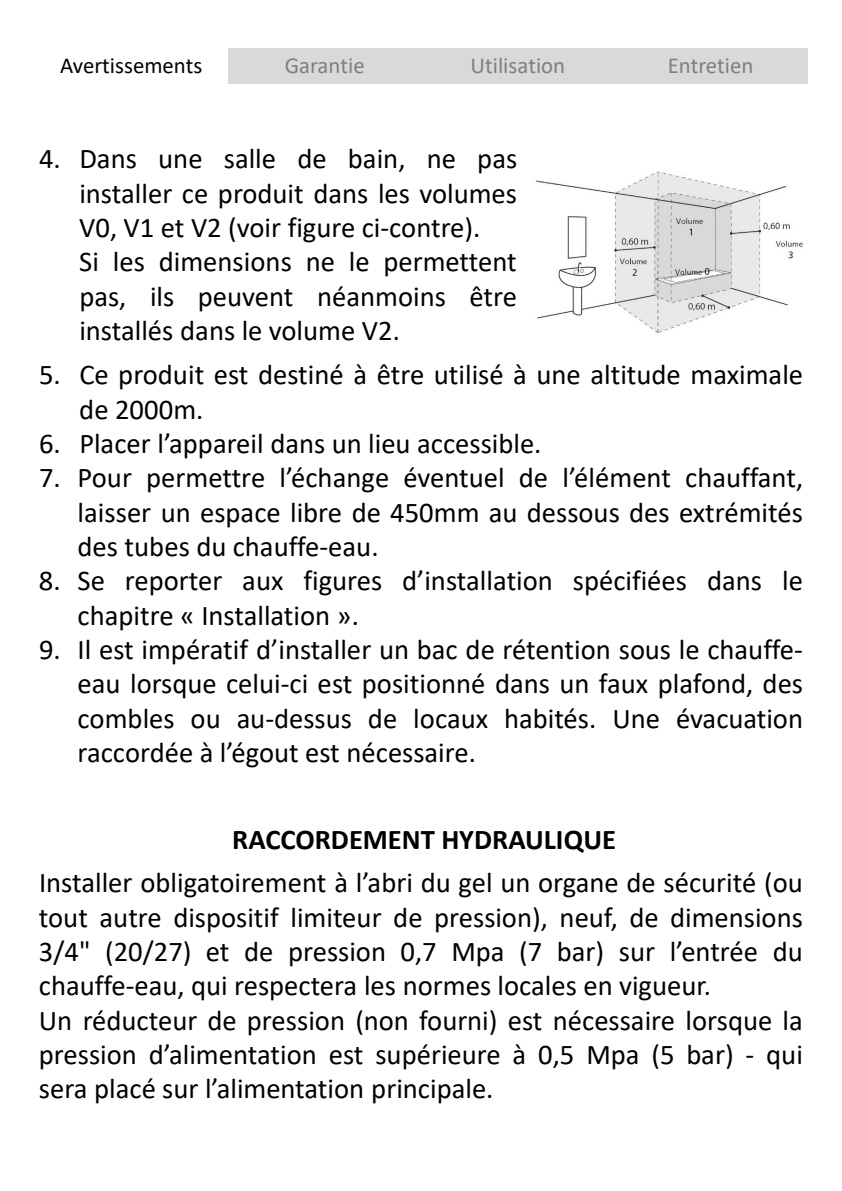
<style>
.page{position:relative;width:842px;height:1191px;background:#fff}
.page>*{position:absolute;margin:0;border:0;box-sizing:border-box;transform-origin:0 0}
.t1{font:28.6px/34.4px "Calibri";color:#000}
.t2{font:22.8px "Calibri";color:#7f7f7f}
.t3{font:22.8px "Calibri";color:#000}
.s1{font-weight:700}
</style>
<div class="page">
<img style="left:536px;top:171px;width:267px;height:162px">
<div style="left:228px;top:48px;width:193px;height:35px;background:#d9d9d9"></div>
<div style="left:421px;top:48px;width:193px;height:35px;background:#d9d9d9"></div>
<div style="left:614px;top:48px;width:193px;height:35px;background:#d9d9d9"></div>
<p class="t3" style="left:60px;top:50px;width:144px">Avertissements</p>
<p class="t2" style="left:285px;top:50px;width:81px">Garantie</p>
<p class="t2" style="left:470px;top:50px;width:96px">Utilisation</p>
<p class="t2" style="left:668px;top:50px;width:87px">Entretien</p>
<p class="t1" style="left:79px;top:141px;width:439px;text-indent:-40px">4. Dans une salle de bain, ne pas installer ce produit dans les volumes V0, V1 et V2 (voir figure ci-contre).<br>Si les dimensions ne le permettent pas, ils peuvent néanmoins être installés dans le volume V2.</p>
<p class="t1" style="left:79px;top:357px;width:725px;text-indent:-40px">5. Ce produit est destiné à être utilisé à une altitude maximale de 2000m.</p>
<p class="t1" style="left:39px;top:425px;width:504px">6. Placer l’appareil dans un lieu accessible.</p>
<p class="t1" style="left:78px;top:460px;width:727px;text-align:justify;text-indent:-39px">7. Pour permettre l’échange éventuel de l’élément chauffant, laisser un espace libre de 450mm au dessous des extrémités des tubes du chauffe-eau.</p>
<p class="t1" style="left:78px;top:563px;width:727px;text-indent:-39px">8. Se reporter aux figures d’installation spécifiées dans le chapitre « Installation ».</p>
<p class="t1" style="left:78px;top:631px;width:727px;text-align:justify;text-indent:-39px">9. Il est impératif d’installer un bac de rétention sous le chauffe&shy;eau lorsque celui-ci est positionné dans un faux plafond, des combles ou au-dessus de locaux habités. Une évacuation raccordée à l’égout est nécessaire.</p>
<p class="t1" style="left:39px;top:817px;width:765px;line-height:42.8px;text-align:center"><span class="s1">RACCORDEMENT HYDRAULIQUE<br></span>Installer obligatoirement à l’abri du gel un organe de sécurité (ou</p>
<p class="t1" style="left:39px;top:899px;width:765px">tout autre dispositif limiteur de pression), neuf, de dimensions 3/4" (20/27) et de pression 0,7 Mpa (7 bar) sur l’entrée du chauffe-eau, qui respectera les normes locales en vigueur.<br>Un réducteur de pression (non fourni) est nécessaire lorsque la pression d’alimentation est supérieure à 0,5 Mpa (5 bar) - qui sera placé sur l’alimentation principale.</p>
</div>
